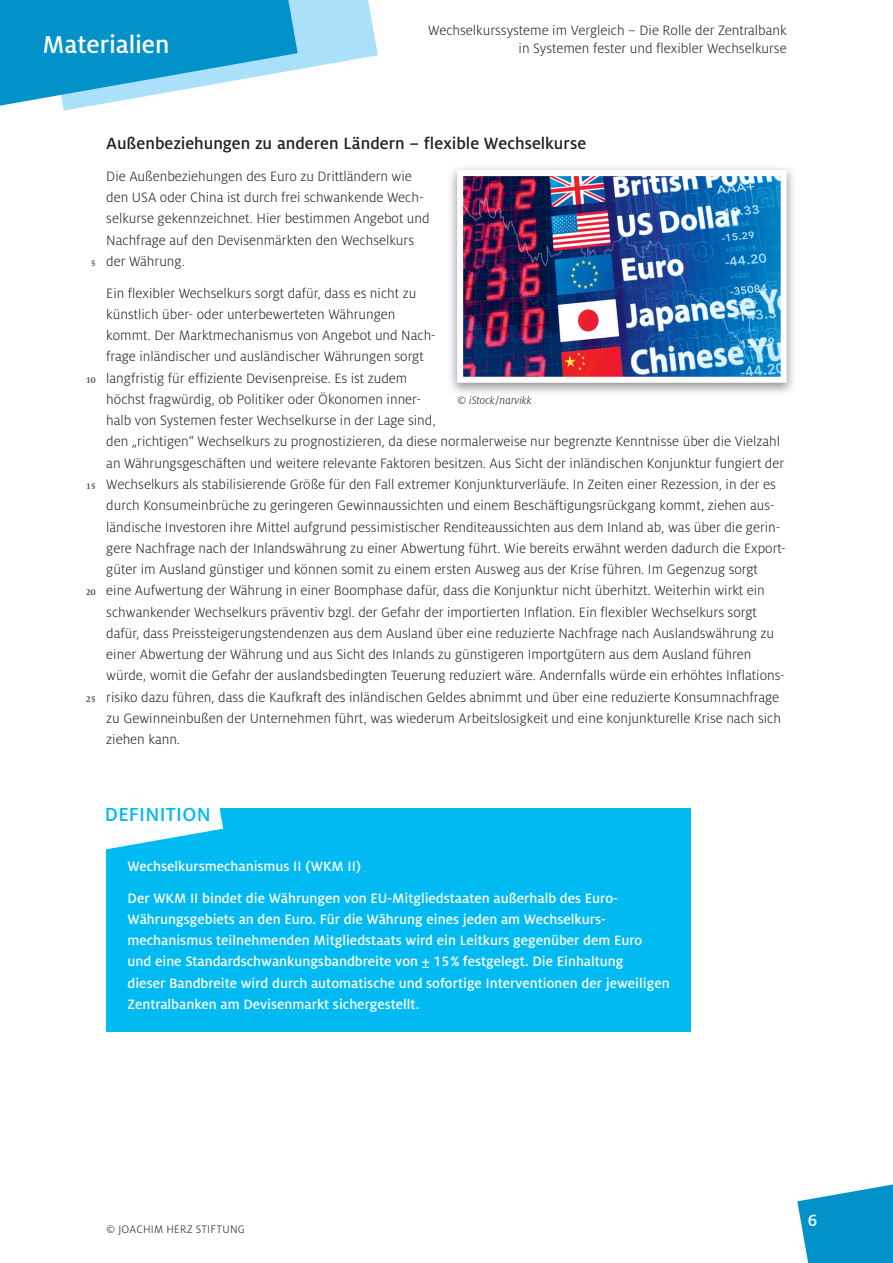
<style>
.page{position:relative;width:893px;height:1263px;background:#fff}
.page>*{position:absolute;margin:0;border:0;box-sizing:border-box;transform-origin:0 0}
.t1{font:500 27px "Milo OT";color:#fff}
.t2{font:500 21px "Milo OT";letter-spacing:.015em;color:#00baf1}
.t3{font:500 18px "Milo OT";letter-spacing:.005em;color:#231f20}
.t4{font:500 18px "Milo OT";color:#fff}
.t5{font:300 15px/21.3px "Milo Pro";color:#231f20}
.t6{font:500 15px/21.3px "Milo OT";color:#fff}
.t7{font:300 12px "Milo Pro";letter-spacing:.025em;color:#231f20}
.t8{font:italic 300 12px "Milo Pro";color:#231f20}
.t9{font:700 9px "Milo Serif OT";color:#57585a}
</style>
<div class="page">
<svg style="left:797px;top:1184px;width:96px;height:79px"></svg>
<svg style="left:0;top:0;width:378px;height:111px"></svg>
<div style="left:106px;top:808px;width:585px;height:223px;background:#00baf1"></div>
<svg style="left:106px;top:808px;width:117px;height:42px"></svg>
<img style="left:451px;top:168px;width:342px;height:228px">
<img style="left:460px;top:396px;width:70px;height:1px">
<img style="left:464px;top:177px;width:316px;height:199px">
<div style="left:457px;top:170px;width:330px;height:213px;border:6px solid #fff"></div>
<h1 class="t1" style="left:43px;top:30px;width:129px">materialien</h1>
<p class="t5" style="left:428px;top:22px;width:360px;line-height:18px;text-align:right">Wechselkurssysteme im Vergleich – Die Rolle der Zentralbank in Systemen fester und flexibler Wechselkurse</p>
<p class="t9" style="left:91px;top:258px;width:6px">5</p>
<p class="t9" style="left:86px;top:375px;width:11px">10</p>
<p class="t9" style="left:86px;top:481px;width:11px">15</p>
<p class="t9" style="left:86px;top:588px;width:11px">20</p>
<p class="t9" style="left:86px;top:694px;width:11px">25</p>
<p class="t3" style="left:106px;top:133px;width:481px">außenbeziehungen zu anderen ländern – flexible wechselkurse</p>
<p class="t5" style="left:106px;top:165px;width:325px">Die Außenbeziehungen des Euro zu Drittländern wie den USA oder China ist durch frei schwankende Wech&shy;selkurse gekennzeichnet. Hier bestimmen Angebot und Nachfrage auf den Devisenmärkten den Wechselkurs der Währung.</p>
<p class="t5" style="left:106px;top:282px;width:681px">Ein flexibler Wechselkurs sorgt dafür, dass es nicht zu<br>künstlich über- oder unterbewerteten Währungen<br>kommt. Der Marktmechanismus von Angebot und Nach-<br>frage inländischer und ausländischer Währungen sorgt<br>langfristig für effiziente Devisenpreise. Es ist zudem<br>höchst fragwürdig, ob Politiker oder Ökonomen inner-<br>halb von Systemen fester Wechselkurse in der Lage sind,<br>den „richtigen“ Wechselkurs zu prognostizieren, da diese normalerweise nur begrenzte Kenntnisse über die Vielzahl an Währungsgeschäften und weitere relevante Faktoren besitzen. Aus Sicht der in ländischen Konjunktur fungiert der Wechselkurs als stabilisierende Größe für den Fall extremer Konjunkturverläufe. In Zeiten einer Rezession, in der es durch Konsumeinbrüche zu geringeren Gewinnaussichten und einem Beschäftigungsrückgang kommt, ziehen aus&shy;ländische Investoren ihre Mittel aufgrund pessimistischer Renditeaussichten aus dem Inland ab, was über die gerin&shy;gere Nachfrage nach der Inlandswährung zu einer Abwertung führt. Wie bereits erwähnt werden dadurch die Export&shy;güter im Ausland günstiger und können somit zu einem ersten Ausweg aus der Krise führen. Im Gegenzug sorgt eine Aufwertung der Währung in einer Boomphase dafür, dass die Konjunktur nicht überhitzt. Weiterhin wirkt ein schwankender Wechselkurs präventiv bzgl. der Gefahr der importierten Inflation. Ein flexibler Wechselkurs sorgt dafür, dass Preissteigerungstendenzen aus dem Ausland über eine reduzierte Nachfrage nach Auslandswährung zu einer Abwertung der Währung und aus Sicht des Inlands zu günstigeren Importgütern aus dem Ausland führen würde, womit die Gefahr der auslandsbedingten Teuerung reduziert wäre. Andernfalls würde ein erhöhtes Inflations&shy;risiko dazu führen, dass die Kaufkraft des inländischen Geldes abnimmt und über eine reduzierte Konsumnachfrage zu Gewinneinbußen der Unternehmen führt, was wiederum Arbeitslosigkeit und eine konjunkturelle Krise nach sich ziehen kann.</p>
<p class="t8" style="left:457px;top:394px;width:76px">© iStock / narvikk</p>
<h2 class="t2" style="left:105px;top:803px;width:108px">definiTion</h2>
<p class="t6" style="left:128px;top:850px;width:492px;line-height:32px">wechselkursmechanismus ii (wKm ii)<br>der wKm ii bindet die währungen von eu-mitgliedstaaten außerhalb des euro-</p>
<p class="t6" style="left:128px;top:909px;width:544px">währungsgebiets an den euro. für die währung eines jeden am wechselkurs&shy;mechanismus teilnehmenden mitgliedstaats wird ein leitkurs gegenüber dem euro und eine standardschwankungsbandbreite von ± 15 % festgelegt. die einhaltung<br>dieser bandbreite wird durch automatische und sofortige interventionen der jeweiligen Zentralbanken am devisenmarkt sichergestellt.</p>
<p class="t7" style="left:106px;top:1223px;width:140px">© JOACHIM HERZ STIFTUNG</p>
<p class="t4" style="left:808px;top:1211px;width:11px">6</p>
</div>
